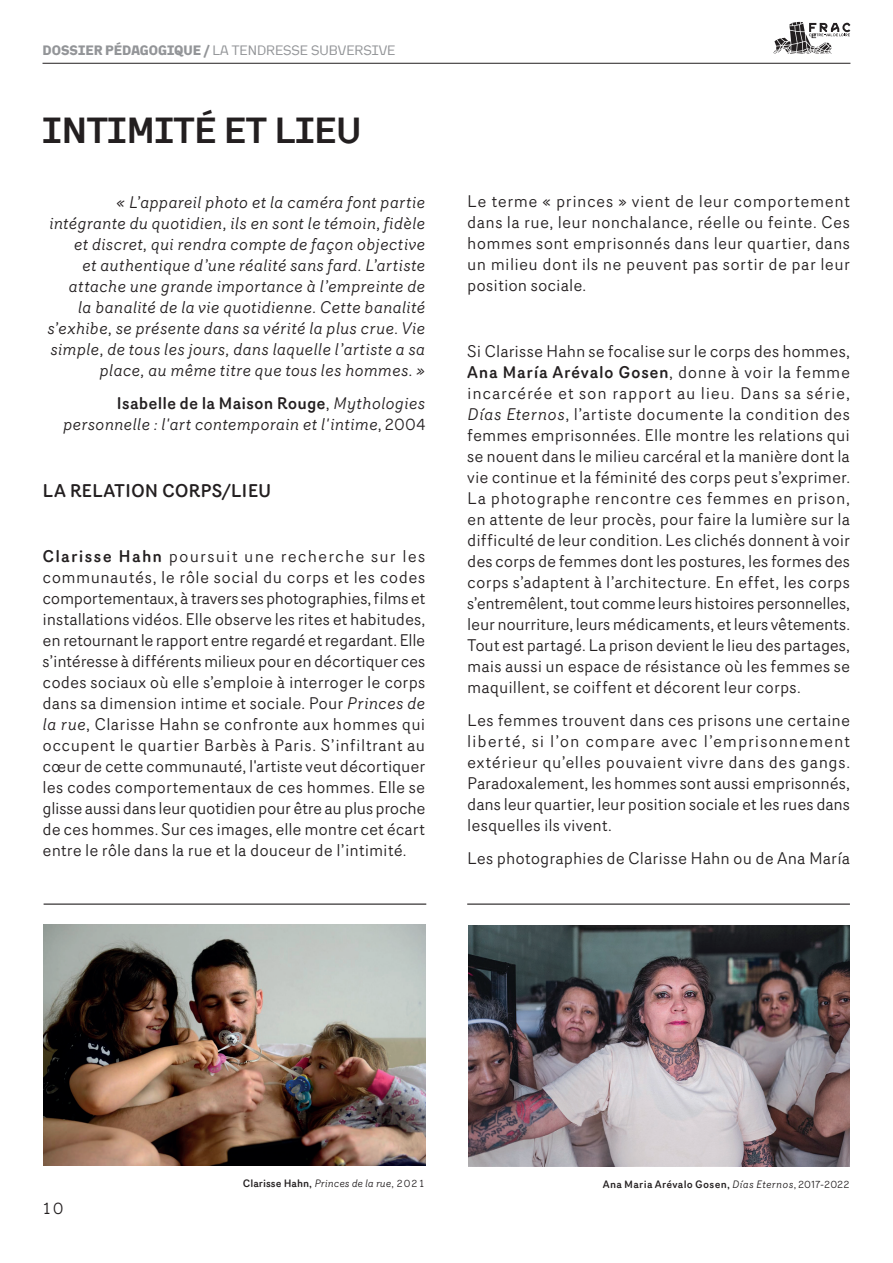
<style>
.page{position:relative;width:893px;height:1263px;background:#fff}
.page>*{position:absolute;margin:0;border:0;box-sizing:border-box;transform-origin:0 0}
.t1{font:500 36px "Kade";color:#231f20}
.t2{font:500 18px "Router";color:#231f20}
.t3{font:16.5px/21px "Router";color:#231f20;text-align:justify}
.t4{font:italic 16.5px/21px "Router";color:#231f20;text-align:right}
.t5{font:13.5px "Kade";color:#939598}
.t6{font:500 10.5px "Router";letter-spacing:.025em;color:#231f20}
.t7{font:italic 10.5px "Router";color:#231f20}
.s1{font-weight:700}
.s2{font-weight:500;font-style:normal}
.s3{font-style:normal}
.s4{font-weight:500}
.s5{font-style:italic}
.s6{font-weight:400;font-style:italic}
.s7{font-weight:400}
</style>
<div class="page">
<hr style="left:43px;top:63px;width:807px;height:1px;background:#231f20">
<svg style="left:773px;top:22px;width:77px;height:32px"></svg>
<hr style="left:467px;top:903px;width:383px;height:2px;background:#231f20">
<hr style="left:44px;top:903px;width:382px;height:2px;background:#231f20">
<img style="left:468px;top:925px;width:382px;height:242px">
<img style="left:44px;top:924px;width:381px;height:242px">
<p class="t5" style="left:43px;top:41px;width:354px"><span class="s1">DOSSIER PÉDAGOGIQUE /</span> LA TENDRESSE SUBVERSIVE</p>
<h1 class="t1" style="left:43px;top:107px;width:320px">INTIMITÉ ET LIEU</h1>
<p class="t4" style="left:47px;top:191px;width:379px">« L’appareil photo et la caméra font partie intégrante du quotidien, ils en sont le témoin, fidèle et discret, qui rendra compte de façon objective<br>et authentique d’une réalité sans fard. L’artiste attache une grande importance à l’empreinte de<br>la banalité de la vie quotidienne. Cette banalité s’exhibe, se présente dans sa vérité la plus crue. Vie simple, de tous les jours, dans laquelle l’artiste a sa place, au même titre que tous les hommes. »</p>
<p class="t4" style="left:63px;top:392px;width:364px"><span class="s2">Isabelle de la Maison Rouge</span><span class="s3">,</span> Mythologies personnelle : l'art contemporain et l'intime<span class="s3">, 2004</span></p>
<p class="t2" style="left:43px;top:476px;width:230px">LA RELATION CORPS/LIEU</p>
<p class="t3" style="left:43px;top:546px;width:384px"><span class="s4">Clarisse Hahn</span> poursuit une recherche sur les communautés, le rôle social du corps et les codes comportementaux, à travers ses photographies, films et installations vidéos. Elle observe les rites et habitudes, en retournant le rapport entre regardé et regardant. Elle s’intéresse à différents milieux pour en décortiquer ces codes sociaux où elle s’emploie à interroger le corps dans sa dimension intime et sociale. Pour <span class="s5">Princes de la rue</span>, Clarisse Hahn se confronte aux hommes qui occupent le quartier Barbès à Paris. S’infiltrant au cœur de cette communauté, l'artiste veut décortiquer les codes comportementaux de ces hommes. Elle se glisse aussi dans leur quotidien pour être au plus proche de ces hommes. Sur ces images, elle montre cet écart entre le rôle dans la rue et la douceur de l’intimité.</p>
<p class="t3" style="left:467px;top:190px;width:384px">Le terme « princes » vient de leur comportement dans la rue, leur nonchalance, réelle ou feinte. Ces hommes sont emprisonnés dans leur quartier, dans un milieu dont ils ne peuvent pas sortir de par leur position sociale.</p>
<p class="t3" style="left:467px;top:340px;width:384px">Si Clarisse Hahn se focalise sur le corps des hommes, <span class="s4">Ana María Arévalo Gosen</span>, donne à voir la femme incarcérée et son rapport au lieu. Dans sa série, <span class="s5">Días Eternos</span>, l’artiste documente la condition des femmes emprisonnées. Elle montre les relations qui se nouent dans le milieu carcéral et la manière dont la vie continue et la féminité des corps peut s’exprimer.<br>La photographe rencontre ces femmes en prison, en attente de leur procès, pour faire la lumière sur la difficulté de leur condition. Les clichés donnent à voir des corps de femmes dont les postures, les formes des corps s’adaptent à l’architecture. En effet, les corps s’entremêlent, tout comme leurs histoires personnelles, leur nourriture, leurs médicaments, et leurs vêtements.<br>Tout est partagé. La prison devient le lieu des partages, mais aussi un espace de résistance où les femmes se maquillent, se coiffent et décorent leur corps.</p>
<p class="t3" style="left:467px;top:709px;width:384px">Les femmes trouvent dans ces prisons une certaine liberté, si l’on compare avec l’emprisonnement extérieur qu’elles pouvaient vivre dans des gangs.<br>Paradoxalement, les hommes sont aussi emprisonnés, dans leur quartier, leur position sociale et les rues dans lesquelles ils vivent.</p>
<p class="t3" style="left:467px;top:847px;width:384px">Les photographies de Clarisse Hahn ou de Ana María</p>
<p class="t3" style="left:41px;top:1197px;width:25px">10</p>
<p class="t7" style="left:243px;top:1175px;width:184px"><span class="s2">Clarisse Hahn,</span> Princes de la rue<span class="s3">, 2021</span></p>
<p class="t6" style="left:603px;top:1176px;width:248px">Ana Maria Arévalo Gosen, <span class="s6">Días Eternos</span><span class="s7">, 2017-2022</span></p>
</div>
